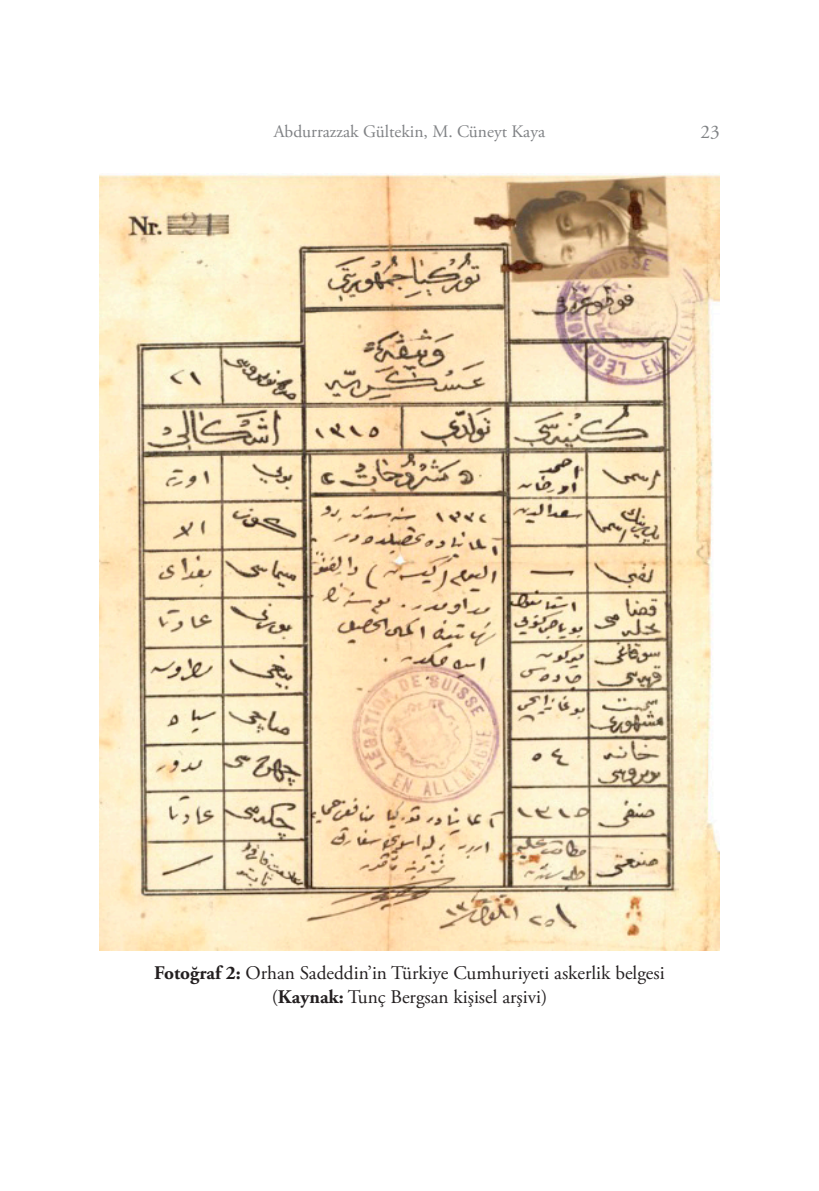
<style>
.page{position:relative;width:819px;height:1191px;background:#fff}
.page>*{position:absolute;margin:0;border:0;box-sizing:border-box;transform-origin:0 0}
.t1{font:19.25px/23.6px "Adobe Garamond Pro";color:#231f20;text-align:center}
.t2{font:19.25px "Adobe Garamond Pro";color:#808285}
.t3{font:17.5px "Adobe Garamond Pro";color:#808285}
.s1{font-weight:700}
</style>
<div class="page">
<img style="left:99px;top:174px;width:620px;height:776px">
<p class="t3" style="left:274px;top:121px;width:273px">Abdurrazzak Gültekin, M. Cüneyt Kaya</p>
<p class="t2" style="left:700px;top:120px;width:21px">23</p>
<p class="t1" style="left:154px;top:961px;width:512px"><span class="s1">Fotoğraf 2:</span> Orhan Sadeddin’in Türkiye Cumhuriyeti askerlik belgesi (<span class="s1">Kaynak:</span> Tunç Bergsan kişisel arşivi)</p>
</div>
